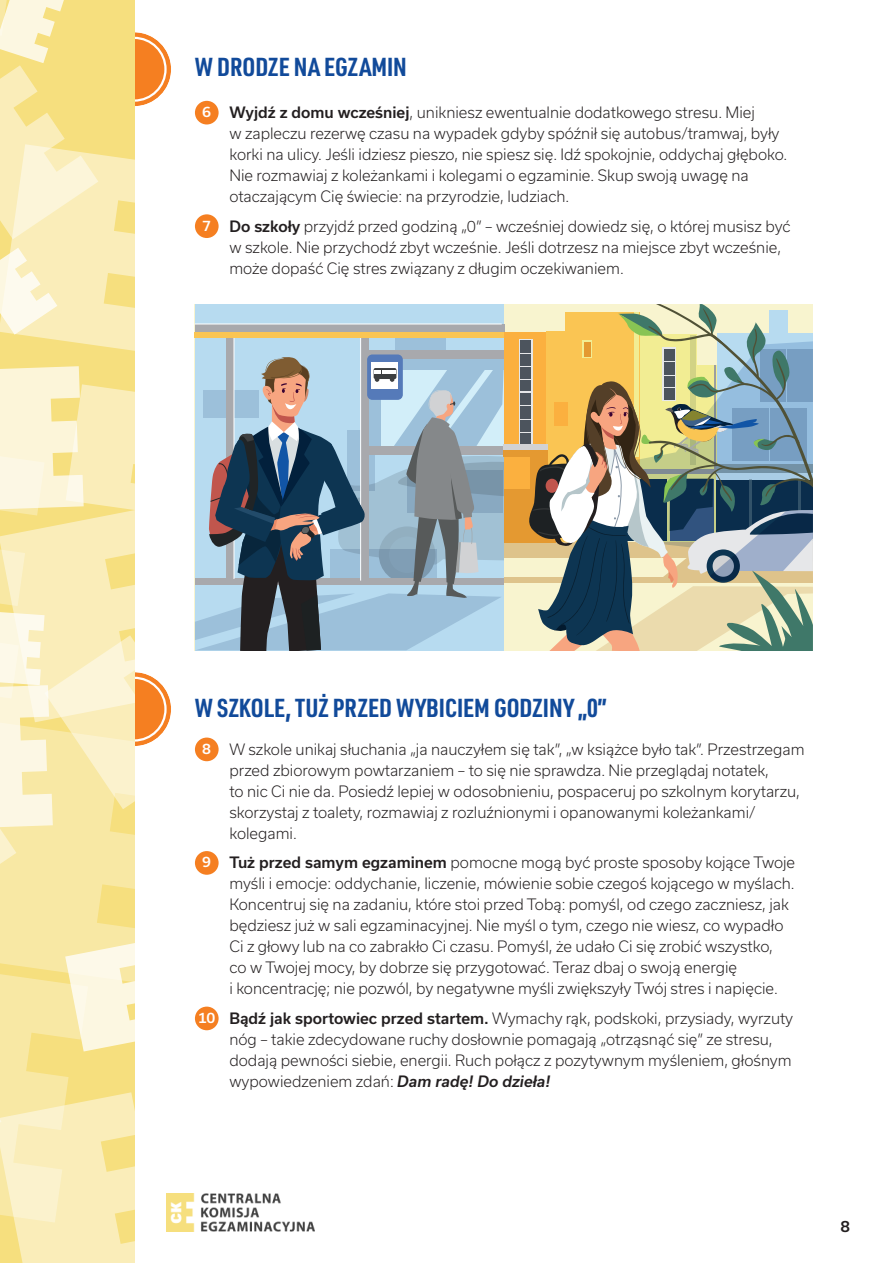
<style>
.page{position:relative;width:893px;height:1263px;background:#fff}
.page>*{position:absolute;margin:0;border:0;box-sizing:border-box;transform-origin:0 0}
.t1{font:700 25.5px "URWDIN Cond";color:#114a9a}
.t2{font:300 15px/21px "Usual";color:#231f20}
.t3{font:500 15px "Usual";color:#231f20}
.t4{font:500 13.8px "Usual";color:#fff}
.s1{font-weight:500}
.s2{font-weight:500;font-style:italic}
</style>
<div class="page">
<div style="left:97px;top:32px;width:74px;height:74px;background:#f57f21;border-radius:50%"></div>
<div style="left:90px;top:26px;width:88px;height:87px;border:7px solid #fff;border-radius:50%"></div>
<div style="left:102px;top:37px;width:65px;height:65px;border:2px solid #fff;border-radius:50%"></div>
<div style="left:195px;top:101px;width:24px;height:23px;background:#f57f21;border-radius:50%"></div>
<div style="left:195px;top:214px;width:24px;height:24px;background:#f57f21;border-radius:50%"></div>
<svg style="left:97px;top:672px;width:74px;height:74px;background:#f58c36"></svg>
<div style="left:90px;top:665px;width:88px;height:88px;border:7px solid #fff;border-radius:50%"></div>
<div style="left:102px;top:677px;width:65px;height:65px;border:2px solid #fff;border-radius:50%"></div>
<div style="left:195px;top:737px;width:24px;height:24px;background:#f57f21;border-radius:50%"></div>
<div style="left:195px;top:851px;width:24px;height:24px;background:#f57f21;border-radius:50%"></div>
<div style="left:195px;top:1006px;width:24px;height:24px;background:#f57f21;border-radius:50%"></div>
<svg style="left:0;top:0;width:134px;height:351px;background:#f8e9aa"></svg>
<svg style="left:0;top:366px;width:134px;height:897px;background:#f9ecb5"></svg>
<img style="left:166px;top:1193px;width:149px;height:38px">
<div style="left:195px;top:304px;width:309px;height:347px;background:#b7dbf0"></div>
<div style="left:395px;top:334px;width:51px;height:77px;background:#9cc0da"></div>
<div style="left:195px;top:324px;width:310px;height:10px;background:#a8a9ad"></div>
<div style="left:361px;top:326px;width:8px;height:257px;background:#a8a9ad"></div>
<div style="left:227px;top:326px;width:7px;height:257px;background:#a8a9ad"></div>
<div style="left:363px;top:351px;width:141px;height:8px;background:#a8a9ad"></div>
<hr style="left:360px;top:335px;width:1px;height:246px;background:#fff">
<hr style="left:234px;top:333px;width:1px;height:246px;background:#fff">
<hr style="left:195px;top:324px;width:307px;height:1px;background:#fff">
<div style="left:505px;top:332px;width:44px;height:211px;background:#fbb03f"></div>
<div style="left:505px;top:543px;width:308px;height:15px;background:#dec38b"></div>
<div style="left:505px;top:577px;width:308px;height:5px;background:#dec38b"></div>
<div style="left:519px;top:339px;width:13px;height:53px;background:#e6e7e9"></div>
<div style="left:519px;top:392px;width:13px;height:53px;background:#e6e7e9"></div>
<div style="left:504px;top:444px;width:44px;height:6px;background:#d1d2d4"></div>
<div style="left:504px;top:450px;width:44px;height:6px;background:#e49931"></div>
<div style="left:504px;top:489px;width:52px;height:54px;background:#e49931"></div>
<div style="left:195px;top:333px;width:309px;height:5px;background:#fac553"></div>
<div style="left:367px;top:354px;width:36px;height:46px;background:#557ab9;border-radius:5px"></div>
<svg style="left:195px;top:356px;width:309px;height:295px"></svg>
<svg style="left:520px;top:304px;width:293px;height:347px;background:#a4a78f"></svg>
<p class="t1" style="left:195px;top:49px;width:213px">W DRODZE NA EGZAMIN</p>
<p class="t4" style="left:202px;top:104px;width:10px">6</p>
<p class="t2" style="left:229px;top:102px;width:559px"><span class="s1">Wyjdź z domu wcześniej</span>, unikniesz ewentualnie dodatkowego stresu. Miej<br>w zapleczu rezerwę czasu na wypadek gdyby spóźnił się autobus/tramwaj, były korki na ulicy. Jeśli idziesz pieszo, nie spiesz się. Idź spokojnie, oddychaj głęboko.<br>Nie rozmawiaj z koleżankami i kolegami o egzaminie. Skup swoją uwagę na otaczającym Cię świecie: na przyrodzie, ludziach.</p>
<p class="t4" style="left:202px;top:217px;width:10px">7</p>
<p class="t2" style="left:229px;top:215px;width:563px"><span class="s1">Do szkoły</span> przyjdź przed godziną „0” – wcześniej dowiedz się, o której musisz być w szkole. Nie przychodź zbyt wcześnie. Jeśli dotrzesz na miejsce zbyt wcześnie, może dopaść Cię stres związany z długim oczekiwaniem.</p>
<p class="t1" style="left:195px;top:690px;width:413px">W SZKOLE, TUŻ PRZED WYBICIEM GODZINY „0”</p>
<p class="t4" style="left:202px;top:741px;width:10px">8</p>
<p class="t2" style="left:229px;top:739px;width:577px">W szkole unikaj słuchania „ja nauczyłem się tak”, „w książce było tak”. Przestrzegam przed zbiorowym powtarzaniem – to się nie sprawdza. Nie przeglądaj notatek,<br>to nic Ci nie da. Posiedź lepiej w odosobnieniu, pospaceruj po szkolnym korytarzu, skorzystaj z toalety, rozmawiaj z rozluźnionymi i opanowanymi koleżankami/ kolegami.</p>
<p class="t4" style="left:202px;top:854px;width:10px">9</p>
<p class="t2" style="left:229px;top:852px;width:567px"><span class="s1">Tuż przed samym egzaminem</span> pomocne mogą być proste sposoby kojące Twoje myśli i emocje: oddychanie, liczenie, mówienie sobie czegoś kojącego w myślach.<br>Koncentruj się na zadaniu, które stoi przed Tobą: pomyśl, od czego zaczniesz, jak będziesz już w sali egzaminacyjnej. Nie myśl o tym, czego nie wiesz, co wypadło Ci z głowy lub na co zabrakło Ci czasu. Pomyśl, że udało Ci się zrobić wszystko,<br>co w Twojej mocy, by dobrze się przygotować. Teraz dbaj o swoją energię<br>i koncentrację; nie pozwól, by negatywne myśli zwiększyły Twój stres i napięcie.</p>
<p class="t4" style="left:198px;top:1010px;width:19px">10</p>
<p class="t2" style="left:229px;top:1008px;width:565px"><span class="s1">Bądź jak sportowiec przed startem.</span> Wymachy rąk, podskoki, przysiady, wyrzuty nóg – takie zdecydowane ruchy dosłownie pomagają „otrząsnąć się” ze stresu, dodają pewności siebie, energii. Ruch połącz z pozytywnym myśleniem, głośnym wypowiedzeniem zdań: <span class="s2">Dam radę! Do dzieła!</span></p>
<p class="t3" style="left:840px;top:1217px;width:11px">8</p>
</div>
